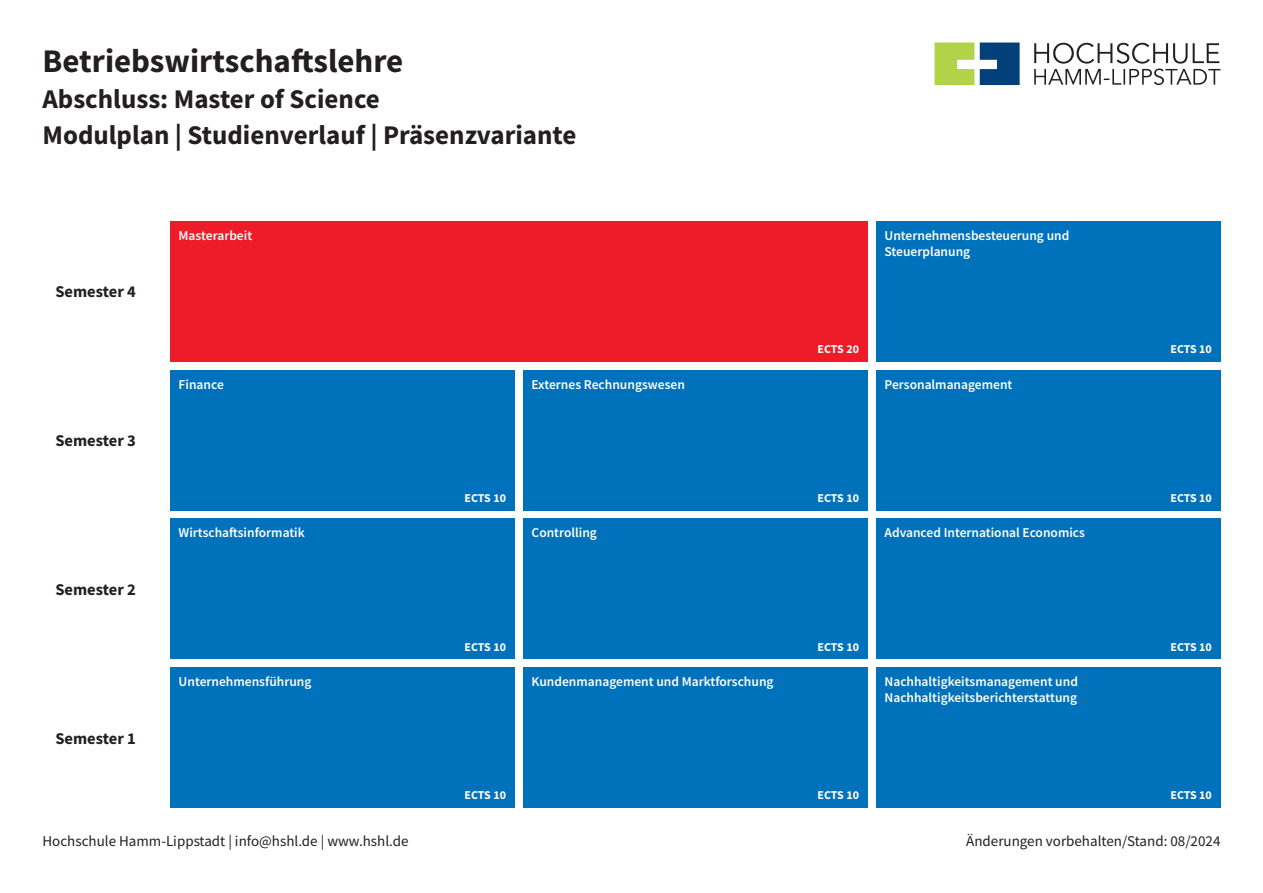
<style>
.page{position:relative;width:1263px;height:893px;background:#fff}
.page>*{position:absolute;margin:0;border:0;box-sizing:border-box;transform-origin:0 0}
.t1{font:700 33px "Source Sans Pro";color:#231f20}
.t2{font:700 27px/36px "Source Sans Pro";color:#231f20}
.t3{font:700 16.5px "Source Sans Pro";color:#231f20}
.t4{font:15px "Source Sans Pro";color:#231f20}
.t5{font:600 13.5px/16.2px "Source Sans Pro";color:#fff}
.t6{font:700 12px "Source Sans Pro";letter-spacing:-.005em;color:#fff}
</style>
<div class="page">
<div style="left:170px;top:221px;width:697px;height:140px;background:#ee1c28"></div>
<div style="left:170px;top:668px;width:344px;height:140px;background:#0072bc"></div>
<div style="left:523px;top:668px;width:344px;height:140px;background:#0072bc"></div>
<div style="left:523px;top:519px;width:344px;height:140px;background:#0072bc"></div>
<div style="left:523px;top:370px;width:344px;height:140px;background:#0072bc"></div>
<div style="left:876px;top:668px;width:344px;height:140px;background:#0072bc"></div>
<div style="left:876px;top:519px;width:344px;height:140px;background:#0072bc"></div>
<div style="left:876px;top:370px;width:344px;height:140px;background:#0072bc"></div>
<div style="left:876px;top:221px;width:344px;height:140px;background:#0072bc"></div>
<div style="left:170px;top:519px;width:344px;height:140px;background:#0072bc"></div>
<div style="left:170px;top:370px;width:344px;height:140px;background:#0072bc"></div>
<svg style="left:974px;top:43px;width:6px;height:42px"></svg>
<svg style="left:934px;top:43px;width:40px;height:42px;background:#b9d75c"></svg>
<svg style="left:980px;top:43px;width:39px;height:42px;background:#195285"></svg>
<svg style="left:1034px;top:43px;width:186px;height:42px"></svg>
<h1 class="t1" style="left:43px;top:39px;width:362px">Betriebswirtschaftslehre</h1>
<h2 class="t2" style="left:43px;top:81px;width:535px">Abschluss: Master of Science<br>Modulplan | Studienverlauf | Präsenzvariante</h2>
<p class="t3" style="left:55px;top:281px;width:82px">Semester 4</p>
<p class="t3" style="left:55px;top:430px;width:82px">Semester 3</p>
<p class="t3" style="left:55px;top:578px;width:82px">Semester 2</p>
<p class="t3" style="left:55px;top:727px;width:82px">Semester 1</p>
<p class="t5" style="left:179px;top:227px;width:75px">Masterarbeit</p>
<p class="t5" style="left:179px;top:376px;width:47px">Finance</p>
<p class="t5" style="left:179px;top:525px;width:128px">Wirtschaftsinformatik</p>
<p class="t5" style="left:531px;top:376px;width:155px">Externes Rechnungswesen</p>
<p class="t6" style="left:464px;top:490px;width:43px">ECTS 10</p>
<p class="t5" style="left:531px;top:525px;width:67px">Controlling</p>
<p class="t6" style="left:464px;top:638px;width:43px">ECTS 10</p>
<p class="t5" style="left:179px;top:673px;width:134px">Unternehmensführung</p>
<p class="t5" style="left:531px;top:673px;width:244px">Kundenmanagement und Marktforschung</p>
<p class="t6" style="left:464px;top:787px;width:43px">ECTS 10</p>
<p class="t5" style="left:884px;top:227px;width:186px">Unternehmensbesteuerung und<br>Steuerplanung</p>
<p class="t6" style="left:817px;top:341px;width:43px">ECTS 20</p>
<p class="t5" style="left:884px;top:376px;width:129px">Personalmanagement</p>
<p class="t6" style="left:817px;top:490px;width:43px">ECTS 10</p>
<p class="t5" style="left:884px;top:525px;width:202px">Advanced International Economics</p>
<p class="t6" style="left:817px;top:638px;width:43px">ECTS 10</p>
<p class="t5" style="left:884px;top:673px;width:195px">Nachhaltigkeitsmanagement und<br>Nachhaltigkeitsberichterstattung</p>
<p class="t6" style="left:817px;top:787px;width:43px">ECTS 10</p>
<p class="t6" style="left:1170px;top:341px;width:43px">ECTS 10</p>
<p class="t6" style="left:1170px;top:490px;width:43px">ECTS 10</p>
<p class="t6" style="left:1170px;top:638px;width:43px">ECTS 10</p>
<p class="t6" style="left:1170px;top:787px;width:43px">ECTS 10</p>
<p class="t4" style="left:43px;top:831px;width:367px">Hochschule Hamm-Lippstadt | info@hshl.de | www.hshl.de</p>
<p class="t4" style="left:966px;top:831px;width:256px">Änderungen vorbehalten/Stand: 08/2024</p>
</div>
